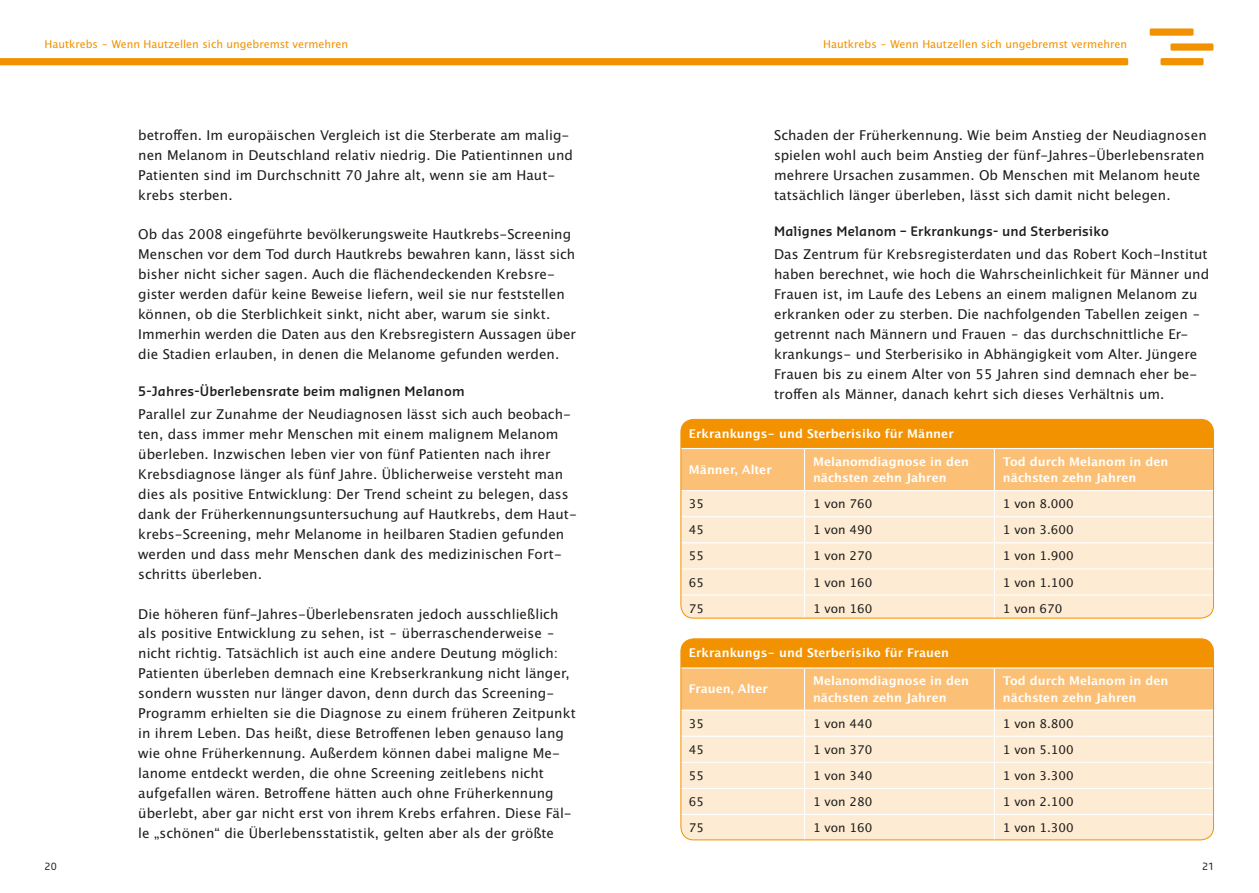
<style>
.page{position:relative;width:1259px;height:893px;background:#fff}
.page>*{position:absolute;margin:0;border:0;box-sizing:border-box;transform-origin:0 0}
.Fliess{font:13.5px/20px "Lucida San Rom";letter-spacing:.005em;color:#1d1d1b}
.Headline_4__Ebene{font:600 12.75px "Sansa Pro";letter-spacing:.015em;color:#1d1d1b}
.Tabelle_Kopfzeile{font:12px/16.5px "Lucida San Dem";letter-spacing:.005em;color:#fff}
.Tabelle_Fliess{font:12px "Lucida San Rom";letter-spacing:.005em;color:#1d1d1b}
.t1{font:10.8px "Lucida San Rom";color:#f39200}
.t2{font:9.75px "Sansa Pro";color:#1d1d1b}
</style>
<div class="page">
<div style="left:1149px;top:28px;width:44px;height:8px;background:#f39200"></div>
<div style="left:1170px;top:43px;width:43px;height:8px;background:#f39200"></div>
<div style="left:1160px;top:58px;width:43px;height:7px;background:#f39200"></div>
<svg style="left:0;top:58px;width:1128px;height:7px;background:#f39302"></svg>
<svg style="left:681px;top:419px;width:533px;height:199px;background:#fbd6a3"></svg>
<div style="left:680px;top:419px;width:534px;height:199px;border:1px solid #f39200;border-radius:13px"></div>
<svg style="left:682px;top:639px;width:532px;height:201px;background:#fbd6a4"></svg>
<div style="left:680px;top:638px;width:534px;height:202px;border:1px solid #f39200;border-radius:13px"></div>
<p class="t1" style="left:44px;top:37px;width:305px">Hautkrebs – Wenn Hautzellen sich ungebremst vermehren</p>
<p class="t1" style="left:823px;top:37px;width:305px">Hautkrebs – Wenn Hautzellen sich ungebremst vermehren</p>
<p class="Fliess" style="left:138px;top:125px;width:436px">betroffen. Im europäischen Vergleich ist die Sterberate am malig&shy;nen Melanom in Deutschland relativ niedrig. Die Patientinnen und Patienten sind im Durchschnitt 70 Jahre alt, wenn sie am Haut&shy;krebs sterben.</p>
<p class="Fliess" style="left:138px;top:225px;width:439px">Ob das 2008 eingeführte bevölkerungsweite Hautkrebs-Screening Menschen vor dem Tod durch Hautkrebs bewahren kann, lässt sich bisher nicht sicher sagen. Auch die flächendeckenden Krebsre&shy;gister werden dafür keine Beweise liefern, weil sie nur feststellen können, ob die Sterblichkeit sinkt, nicht aber, warum sie sinkt.<br>Immerhin werden die Daten aus den Krebsregistern Aussagen über die Stadien erlauben, in denen die Melanome gefunden werden.</p>
<p class="Headline_4__Ebene" style="left:138px;top:383px;width:328px">5-Jahres-Überlebensrate beim malignen Melanom</p>
<p class="Fliess" style="left:138px;top:404px;width:440px">Parallel zur Zunahme der Neudiagnosen lässt sich auch beobach&shy;ten, dass immer mehr Menschen mit einem malignem Melanom überleben. Inzwischen leben vier von fünf Patienten nach ihrer Krebsdiagnose länger als fünf Jahre. Üblicherweise versteht man dies als positive Entwicklung: Der Trend scheint zu belegen, dass dank der Früherkennungsuntersuchung auf Hautkrebs, dem Haut&shy;krebs-Screening, mehr Melanome in heilbaren Stadien gefunden werden und dass mehr Menschen dank des medizinischen Fort&shy;schritts überleben.</p>
<p class="Fliess" style="left:138px;top:604px;width:439px">Die höheren fünf-Jahres-Überlebensraten jedoch ausschließlich als positive Entwicklung zu sehen, ist – überraschenderweise – nicht richtig. Tatsächlich ist auch eine andere Deutung möglich:<br>Patienten überleben demnach eine Krebserkrankung nicht länger, sondern wussten nur länger davon, denn durch das Screening-Programm erhielten sie die Diagnose zu einem früheren Zeitpunkt in ihrem Leben. Das heißt, diese Betroffenen leben genauso lang wie ohne Früherkennung. Außerdem können dabei maligne Me&shy;lanome entdeckt werden, die ohne Screening zeitlebens nicht aufgefallen wären. Betroffene hätten auch ohne Früherkennung überlebt, aber gar nicht erst von ihrem Krebs erfahren. Diese Fäl&shy;le „schönen“ die Überlebensstatistik, gelten aber als der größte</p>
<p class="Fliess" style="left:774px;top:125px;width:434px">Schaden der Früherkennung. Wie beim Anstieg der Neudiagnosen spielen wohl auch beim Anstieg der fünf-Jahres-Überlebensraten mehrere Ursachen zusammen. Ob Menschen mit Melanom heute tatsächlich länger überleben, lässt sich damit nicht belegen.</p>
<p class="Headline_4__Ebene" style="left:774px;top:223px;width:336px">Malignes Melanom – Erkrankungs- und Sterberisiko</p>
<p class="Fliess" style="left:774px;top:245px;width:437px">Das Zentrum für Krebsregisterdaten und das Robert Koch-Institut haben berechnet, wie hoch die Wahrscheinlichkeit für Männer und Frauen ist, im Laufe des Lebens an einem malignen Melanom zu erkranken oder zu sterben. Die nachfolgenden Tabellen zeigen – getrennt nach Männern und Frauen – das durchschnittliche Er&shy;krankungs- und Sterberisiko in Abhängigkeit vom Alter. Jüngere Frauen bis zu einem Alter von 55 Jahren sind demnach eher be&shy;troffen als Männer, danach kehrt sich dieses Verhältnis um.</p>
<p class="Tabelle_Kopfzeile" style="left:689px;top:426px;width:266px">Erkrankungs- und Sterberisiko für Männer</p>
<p class="Tabelle_Kopfzeile" style="left:689px;top:462px;width:84px">Männer, Alter</p>
<p class="Tabelle_Kopfzeile" style="left:813px;top:454px;width:158px">Melanomdiagnose in den nächsten zehn Jahren</p>
<p class="Tabelle_Kopfzeile" style="left:1003px;top:454px;width:167px">Tod durch Melanom in den nächsten zehn Jahren</p>
<p class="Tabelle_Fliess" style="left:689px;top:496px;width:17px">35</p>
<p class="Tabelle_Fliess" style="left:813px;top:496px;width:61px">1 von 760</p>
<p class="Tabelle_Fliess" style="left:1003px;top:496px;width:72px">1 von 8.000</p>
<p class="Tabelle_Fliess" style="left:689px;top:522px;width:17px">45</p>
<p class="Tabelle_Fliess" style="left:813px;top:522px;width:61px">1 von 490</p>
<p class="Tabelle_Fliess" style="left:1003px;top:522px;width:72px">1 von 3.600</p>
<p class="Tabelle_Fliess" style="left:689px;top:548px;width:17px">55</p>
<p class="Tabelle_Fliess" style="left:813px;top:548px;width:61px">1 von 270</p>
<p class="Tabelle_Fliess" style="left:1003px;top:548px;width:72px">1 von 1.900</p>
<p class="Tabelle_Fliess" style="left:689px;top:575px;width:17px">65</p>
<p class="Tabelle_Fliess" style="left:813px;top:575px;width:61px">1 von 160</p>
<p class="Tabelle_Fliess" style="left:1003px;top:575px;width:72px">1 von 1.100</p>
<p class="Tabelle_Fliess" style="left:689px;top:601px;width:17px">75</p>
<p class="Tabelle_Fliess" style="left:813px;top:601px;width:61px">1 von 160</p>
<p class="Tabelle_Fliess" style="left:1003px;top:601px;width:61px">1 von 670</p>
<p class="Tabelle_Kopfzeile" style="left:689px;top:646px;width:262px">Erkrankungs- und Sterberisiko für Frauen</p>
<p class="Tabelle_Kopfzeile" style="left:689px;top:682px;width:80px">Frauen, Alter</p>
<p class="Tabelle_Kopfzeile" style="left:813px;top:673px;width:158px">Melanomdiagnose in den nächsten zehn Jahren</p>
<p class="Tabelle_Kopfzeile" style="left:1003px;top:673px;width:167px">Tod durch Melanom in den nächsten zehn Jahren</p>
<p class="Tabelle_Fliess" style="left:689px;top:716px;width:17px">35</p>
<p class="Tabelle_Fliess" style="left:813px;top:716px;width:61px">1 von 440</p>
<p class="Tabelle_Fliess" style="left:1003px;top:716px;width:72px">1 von 8.800</p>
<p class="Tabelle_Fliess" style="left:689px;top:742px;width:17px">45</p>
<p class="Tabelle_Fliess" style="left:813px;top:742px;width:61px">1 von 370</p>
<p class="Tabelle_Fliess" style="left:1003px;top:742px;width:72px">1 von 5.100</p>
<p class="Tabelle_Fliess" style="left:689px;top:768px;width:17px">55</p>
<p class="Tabelle_Fliess" style="left:813px;top:768px;width:61px">1 von 340</p>
<p class="Tabelle_Fliess" style="left:1003px;top:768px;width:72px">1 von 3.300</p>
<p class="Tabelle_Fliess" style="left:689px;top:794px;width:17px">65</p>
<p class="Tabelle_Fliess" style="left:813px;top:794px;width:61px">1 von 280</p>
<p class="Tabelle_Fliess" style="left:1003px;top:794px;width:72px">1 von 2.100</p>
<p class="Tabelle_Fliess" style="left:689px;top:820px;width:17px">75</p>
<p class="Tabelle_Fliess" style="left:813px;top:820px;width:61px">1 von 160</p>
<p class="Tabelle_Fliess" style="left:1003px;top:820px;width:72px">1 von 1.300</p>
<p class="t2" style="left:45px;top:860px;width:14px">20</p>
<p class="t2" style="left:1202px;top:860px;width:14px">21</p>
</div>
